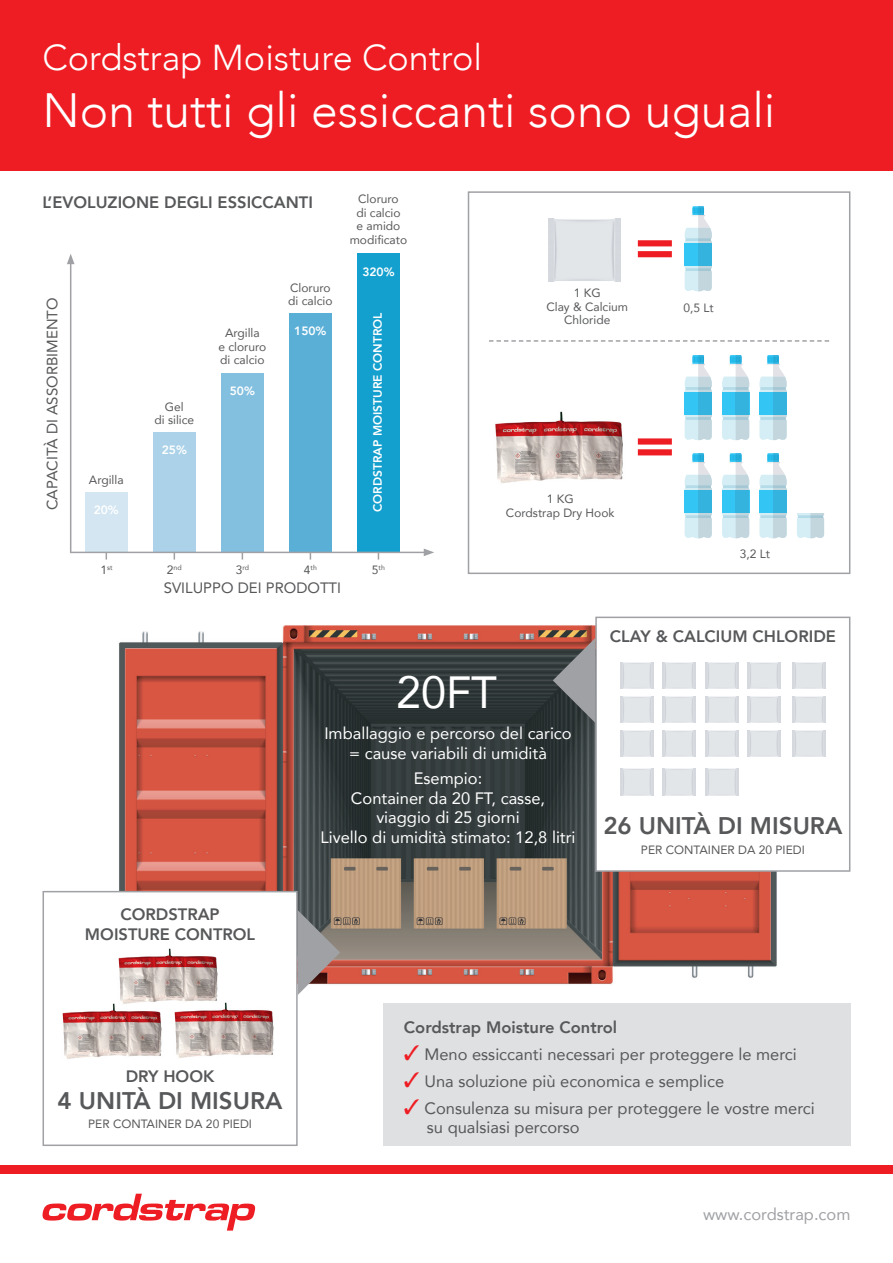
<style>
.page{position:relative;width:893px;height:1263px;background:#fff}
.page>*{position:absolute;margin:0;border:0;box-sizing:border-box;transform-origin:0 0}
.t1{font:300 48px "Avenir";color:#fff}
.Copy{font:45px "Avenir";color:#fff}
.t2{font:300 36px "Avenir";color:#fff}
.Copy-2{font:800 24px "Avenir";color:#57585a}
.Copy-3{font:16.5px "Avenir";color:#57585a}
.Copy-4{font:16.5px "Avenir";color:#fff}
.Copy-5{font:800 16.5px "Avenir";color:#57585a}
.t3{font:16.5px "Avenir";color:#a0a1a5}
.Copy-6{font:15px "Avenir";color:#57585a}
.Copy-7{font:12px/13.5px "Avenir";color:#57585a;text-align:center}
.Copy-8{font:800 12px "Avenir";color:#fff}
.Copy-9{font:7.05px "Avenir";color:#57585a}
.s1{font-size:12px}
.s2{color:#ee1d23}
</style>
<div class="page">
<svg style="left:759px;top:453px;width:28px;height:85px"></svg>
<div style="left:773px;top:490px;width:14px;height:23px;background:#35b3df"></div>
<svg style="left:722px;top:453px;width:27px;height:85px"></svg>
<div style="left:736px;top:490px;width:13px;height:23px;background:#35b3df"></div>
<svg style="left:685px;top:453px;width:27px;height:85px"></svg>
<div style="left:698px;top:490px;width:14px;height:23px;background:#35b3df"></div>
<svg style="left:759px;top:355px;width:28px;height:85px"></svg>
<div style="left:773px;top:392px;width:14px;height:23px;background:#35b3df"></div>
<svg style="left:722px;top:355px;width:27px;height:85px"></svg>
<div style="left:736px;top:392px;width:13px;height:23px;background:#35b3df"></div>
<svg style="left:685px;top:355px;width:27px;height:85px"></svg>
<div style="left:698px;top:392px;width:14px;height:23px;background:#35b3df"></div>
<svg style="left:685px;top:206px;width:27px;height:85px"></svg>
<div style="left:698px;top:243px;width:14px;height:23px;background:#35b3df"></div>
<img style="left:117px;top:625px;width:660px;height:360px">
<div style="left:0;top:0;width:893px;height:170px;background:#ee1d23"></div>
<div style="left:0;top:1165px;width:893px;height:9px;background:#ee1d23"></div>
<svg style="left:42px;top:1194px;width:214px;height:36px"></svg>
<img style="left:549px;top:218px;width:72px;height:64px">
<svg style="left:638px;top:240px;width:34px;height:17px"></svg>
<img style="left:495px;top:411px;width:128px;height:72px">
<svg style="left:797px;top:513px;width:27px;height:25px"></svg>
<svg style="left:638px;top:438px;width:34px;height:17px"></svg>
<div style="left:468px;top:191px;width:382px;height:383px;border:2px solid #a0a1a5"></div>
<div style="left:383px;top:1003px;width:467px;height:143px;background:#dfe0e2"></div>
<div style="left:43px;top:891px;width:255px;height:255px;background:#fff;border:2px solid #a0a1a5"></div>
<img style="left:62px;top:1003px;width:100px;height:56px">
<img style="left:174px;top:1002px;width:100px;height:56px">
<div style="left:595px;top:617px;width:255px;height:255px;background:#fff;border:2px solid #a0a1a5"></div>
<img style="left:620px;top:662px;width:33px;height:27px">
<img style="left:620px;top:696px;width:33px;height:27px">
<img style="left:620px;top:730px;width:33px;height:27px">
<img style="left:663px;top:662px;width:33px;height:27px">
<img style="left:663px;top:696px;width:33px;height:27px">
<img style="left:663px;top:730px;width:33px;height:27px">
<img style="left:705px;top:662px;width:33px;height:27px">
<img style="left:705px;top:696px;width:33px;height:27px">
<img style="left:705px;top:730px;width:33px;height:27px">
<img style="left:748px;top:662px;width:33px;height:27px">
<img style="left:748px;top:696px;width:33px;height:27px">
<img style="left:748px;top:730px;width:33px;height:27px">
<img style="left:793px;top:662px;width:32px;height:27px">
<img style="left:793px;top:696px;width:32px;height:27px">
<img style="left:793px;top:730px;width:32px;height:27px">
<img style="left:620px;top:768px;width:33px;height:27px">
<img style="left:663px;top:768px;width:33px;height:27px">
<img style="left:705px;top:768px;width:33px;height:27px">
<svg style="left:298px;top:910px;width:42px;height:85px"></svg>
<svg style="left:553px;top:638px;width:42px;height:85px"></svg>
<svg style="left:489px;top:340px;width:340px;height:2px"></svg>
<hr style="left:70px;top:262px;width:1px;height:291px;background:#a0a1a5">
<svg style="left:67px;top:254px;width:8px;height:10px"></svg>
<div style="left:85px;top:492px;width:43px;height:60px;background:#d3e6f2"></div>
<div style="left:153px;top:432px;width:43px;height:120px;background:#abd2e9"></div>
<div style="left:221px;top:373px;width:43px;height:179px;background:#83bfdf"></div>
<div style="left:289px;top:314px;width:43px;height:238px;background:#5aafd7"></div>
<div style="left:357px;top:254px;width:43px;height:298px;background:#14a0ce"></div>
<hr style="left:71px;top:552px;width:355px;height:1px;background:#a0a1a5">
<svg style="left:424px;top:549px;width:10px;height:7px"></svg>
<img style="left:117px;top:948px;width:102px;height:58px">
<p class="t2" style="left:43px;top:36px;width:441px">Cordstrap Moisture Control</p>
<p class="t1" style="left:43px;top:82px;width:734px">Non tutti gli essiccanti sono uguali</p>
<p class="Copy-5" style="left:43px;top:189px;width:272px">L’EVOLUZIONE DEGLI ESSICCANTI</p>
<p class="Copy-7" style="left:350px;top:192px;width:59px">Cloruro<br>di calcio<br>e amido modificato</p>
<p class="Copy-7" style="left:290px;top:280px;width:42px">Cloruro</p>
<p class="Copy-7" style="left:288px;top:294px;width:46px">di calcio</p>
<p class="Copy-7" style="left:225px;top:326px;width:36px">Argilla</p>
<p class="Copy-7" style="left:218px;top:340px;width:49px">e cloruro</p>
<p class="Copy-7" style="left:220px;top:353px;width:46px">di calcio</p>
<p class="Copy-7" style="left:165px;top:399px;width:20px">Gel</p>
<p class="Copy-7" style="left:154px;top:413px;width:41px">di silice</p>
<p class="Copy-8" style="left:362px;top:262px;width:34px">320%</p>
<p class="Copy-6" style="left:40px;top:510px;width:214px;rotate:-90deg">CAPACITÀ DI ASSORBIMENTO</p>
<p class="Copy-8" style="left:368px;top:512px;width:201px;rotate:-90deg">CORDSTRAP MOISTURE CONTROL</p>
<p class="Copy-8" style="left:294px;top:322px;width:34px">150%</p>
<p class="Copy-8" style="left:230px;top:381px;width:27px">50%</p>
<p class="Copy-8" style="left:162px;top:441px;width:27px">25%</p>
<p class="Copy-7" style="left:89px;top:472px;width:36px">Argilla</p>
<p class="Copy-8" style="left:94px;top:500px;width:27px">20%</p>
<p class="Copy-9" style="left:100px;top:562px;width:14px"><span class="s1">1</span>st</p>
<p class="Copy-9" style="left:167px;top:562px;width:16px"><span class="s1">2</span>nd</p>
<p class="Copy-9" style="left:236px;top:562px;width:15px"><span class="s1">3</span>rd</p>
<p class="Copy-9" style="left:304px;top:562px;width:15px"><span class="s1">4</span>th</p>
<p class="Copy-9" style="left:372px;top:562px;width:15px"><span class="s1">5</span>th</p>
<p class="Copy-6" style="left:164px;top:576px;width:179px">SVILUPPO DEI PRODOTTI</p>
<p class="Copy-7" style="left:574px;top:286px;width:28px">1 KG</p>
<p class="Copy-7" style="left:546px;top:300px;width:83px">Clay &amp; Calcium<br>Chloride</p>
<p class="Copy-7" style="left:683px;top:300px;width:32px">0,5 Lt</p>
<p class="Copy-7" style="left:547px;top:492px;width:28px">1 KG</p>
<p class="Copy-7" style="left:506px;top:505px;width:110px">Cordstrap Dry Hook</p>
<p class="Copy-7" style="left:740px;top:547px;width:32px">3,2 Lt</p>
<p class="Copy" style="left:396px;top:657px;width:102px">20FT</p>
<p class="Copy-5" style="left:610px;top:623px;width:228px">CLAY &amp; CALCIUM CHLORIDE</p>
<p class="Copy-5" style="left:120px;top:901px;width:101px">CORDSTRAP</p>
<p class="Copy-5" style="left:85px;top:921px;width:172px">MOISTURE CONTROL</p>
<p class="Copy-5" style="left:126px;top:1063px;width:90px">DRY HOOK</p>
<p class="Copy-2" style="left:58px;top:1082px;width:226px">4 UNITÀ DI MISURA</p>
<p class="Copy-7" style="left:88px;top:1117px;width:165px">PER CONTAINER DA 20 PIEDI</p>
<p class="Copy-4" style="left:324px;top:720px;width:249px">Imballaggio e percorso del carico</p>
<p class="Copy-4" style="left:349px;top:740px;width:199px">= cause variabili di umidità</p>
<p class="Copy-4" style="left:414px;top:765px;width:70px">Esempio:</p>
<p class="Copy-4" style="left:351px;top:785px;width:196px">Container da 20 FT, casse,</p>
<p class="Copy-4" style="left:376px;top:804px;width:145px">viaggio di 25 giorni</p>
<p class="Copy-4" style="left:321px;top:824px;width:256px">Livello di umidità stimato: 12,8 litri</p>
<p class="Copy-2" style="left:603px;top:807px;width:241px">26 UNITÀ DI MISURA</p>
<p class="Copy-7" style="left:641px;top:843px;width:165px">PER CONTAINER DA 20 PIEDI</p>
<p class="Copy-5" style="left:404px;top:1014px;width:215px">Cordstrap Moisture Control</p>
<p class="Copy-3" style="left:404px;top:1041px;width:394px"><span class="s2">✓</span> Meno essiccanti necessari per proteggere le merci</p>
<p class="Copy-3" style="left:404px;top:1068px;width:322px"><span class="s2">✓</span> Una soluzione più economica e semplice</p>
<p class="Copy-3" style="left:404px;top:1095px;width:412px"><span class="s2">✓</span> Consulenza su misura per proteggere le vostre merci</p>
<p class="Copy-3" style="left:427px;top:1114px;width:154px">su qualsiasi percorso</p>
<p class="t3" style="left:703px;top:1201px;width:149px">www.cordstrap.com</p>
</div>
